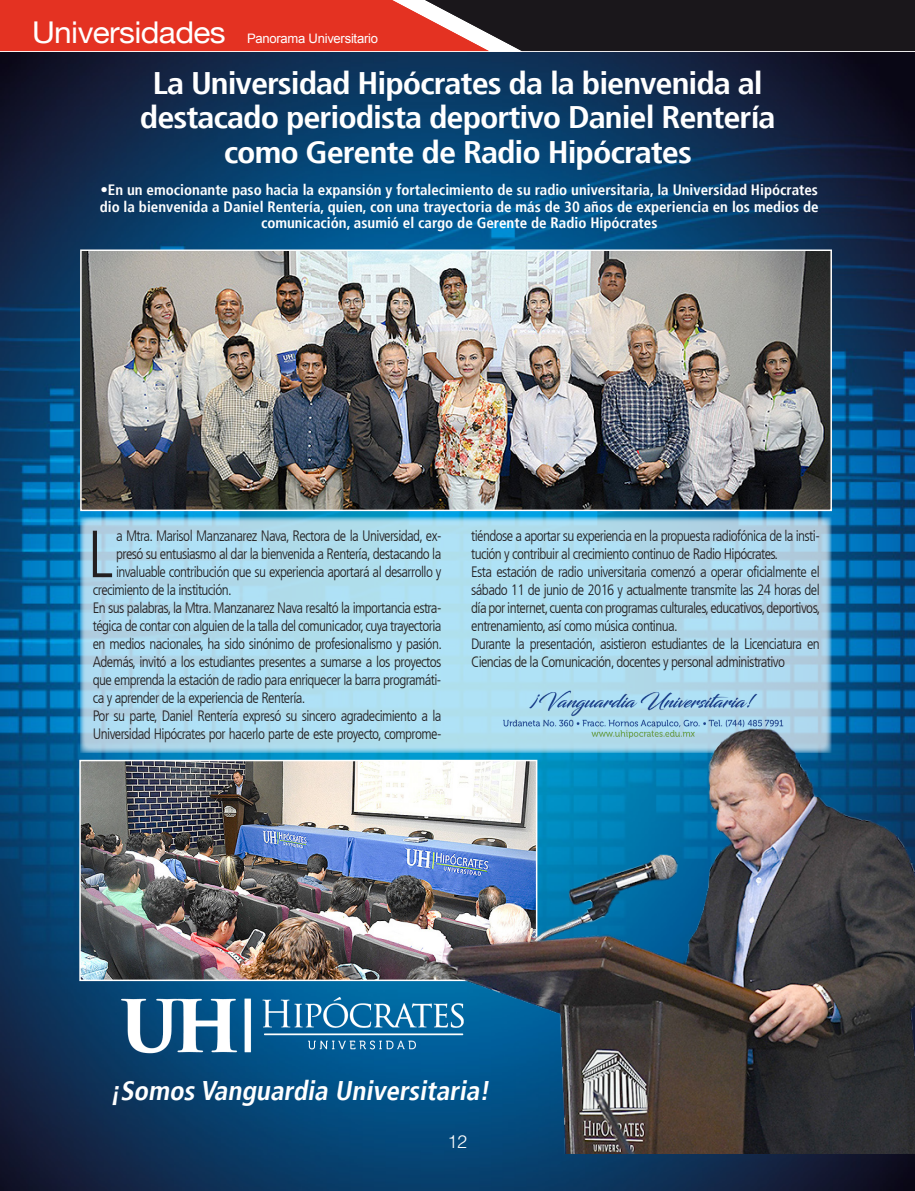
<style>
.page{position:relative;width:915px;height:1191px;background:#fff}
.page>*{position:absolute;margin:0;border:0;box-sizing:border-box;transform-origin:0 0}
.t1{font:300 condensed 66.6px "Frutiger LT";color:#231f20}
.t2{font:700 condensed 31.2px/34.5px "Frutiger";letter-spacing:-.03em;color:#fff;text-align:center;scale:1.1 1}
.t3{font:30px "Helvetica Neue";letter-spacing:-.02em;color:#fff;scale:1.06 1}
.t4{font:italic 700 condensed 27px "Frutiger";color:#fff}
.t5{font:300 18px "Helvetica LT Std";color:#fff}
.t6{font:300 condensed 15px/18px "Frutiger LT";letter-spacing:-.04em;color:#231f20}
.t7{font:700 condensed 15px/16.5px "Frutiger";color:#fff;text-align:center}
.t8{font:13.05px "Arial";letter-spacing:-.02em;color:#fff}
</style>
<div class="page">
<img style="left:0;top:51px;width:914px;height:1140px">
<svg style="left:0;top:0;width:914px;height:51px;background:#832c26"></svg>
<img style="left:83px;top:252px;width:745px;height:256px">
<div style="left:80px;top:249px;width:751px;height:262px;border:2px solid #fff"></div>
<svg style="left:80px;top:516px;width:750px;height:237px;background:#abd9ec"></svg>
<img style="left:8px;top:975px;width:426px;height:98px">
<img style="left:82px;top:763px;width:352px;height:215px">
<div style="left:79px;top:760px;width:458px;height:221px;border:2px solid #fff"></div>
<img style="left:434px;top:685px;width:480px;height:468px">
<h3 class="t3" style="left:32px;top:11px;width:184px">Universidades</h3>
<p class="t8" style="left:247px;top:30px;width:132px">Panorama Universitario</p>
<h2 class="t2" style="left:140px;top:66px;width:579px">La Universidad Hipócrates da la bienvenida al destacado periodista deportivo Daniel Rentería como Gerente de Radio Hipócrates</h2>
<p class="t7" style="left:100px;top:182px;width:720px">•En un emocionante paso hacia la expansión y fortalecimiento de su radio universitaria, la Universidad Hipócrates dio la bienvenida a Daniel Rentería, quien, con una trayectoria de más de 30 años de experiencia en los medios de comunicación, asumió el cargo de Gerente de Radio Hipócrates</p>
<h1 class="t1" style="left:87px;top:516px;width:27px">L</h1>
<p class="t6" style="left:116px;top:527px;width:327px">a Mtra. Marisol Manzanarez Nava, Rectora de la Universidad, ex-</p>
<p class="t6" style="left:116px;top:545px;width:327px">presó su entusiasmo al dar la bienvenida a Rentería, destacando la</p>
<p class="t6" style="left:116px;top:563px;width:327px">invaluable contribución que su experiencia aportará al desarrollo y</p>
<p class="t6" style="left:93px;top:581px;width:140px">crecimiento de la institución.</p>
<p class="t6" style="left:93px;top:599px;width:350px">En sus palabras, la Mtra. Manzanarez Nava resaltó la importancia estra-</p>
<p class="t6" style="left:93px;top:617px;width:350px">tégica de contar con alguien de la talla del comunicador, cuya trayectoria</p>
<p class="t6" style="left:93px;top:635px;width:350px">en medios nacionales, ha sido sinónimo de profesionalismo y pasión.</p>
<p class="t6" style="left:93px;top:653px;width:350px">Además, invitó a los estudiantes presentes a sumarse a los proyectos</p>
<p class="t6" style="left:93px;top:671px;width:350px">que emprenda la estación de radio para enriquecer la barra programáti-</p>
<p class="t6" style="left:93px;top:689px;width:214px">ca y aprender de la experiencia de Rentería.</p>
<p class="t6" style="left:93px;top:707px;width:350px">Por su parte, Daniel Rentería expresó su sincero agradecimiento a la</p>
<p class="t6" style="left:93px;top:725px;width:350px">Universidad Hipócrates por hacerlo parte de este proyecto, comprome-</p>
<p class="t6" style="left:471px;top:527px;width:350px">tiéndose a aportar su experiencia en la propuesta radiofónica de la insti&shy;tución y contribuir al crecimiento continuo de Radio Hipócrates.<br>Esta estación de radio universitaria comenzó a operar oficialmente el sábado 11 de junio de 2016 y actualmente transmite las 24 horas del día por internet, cuenta con programas culturales, educativos, deportivos, entrenamiento, así como música continua.<br>Durante la presentación, asistieron estudiantes de la Licenciatura en Ciencias de la Comunicación, docentes y personal administrativo</p>
<h3 class="t4" style="left:110px;top:1074px;width:385px">¡Somos Vanguardia Universitaria!</h3>
<p class="t5" style="left:447px;top:1130px;width:21px">12</p>
</div>
